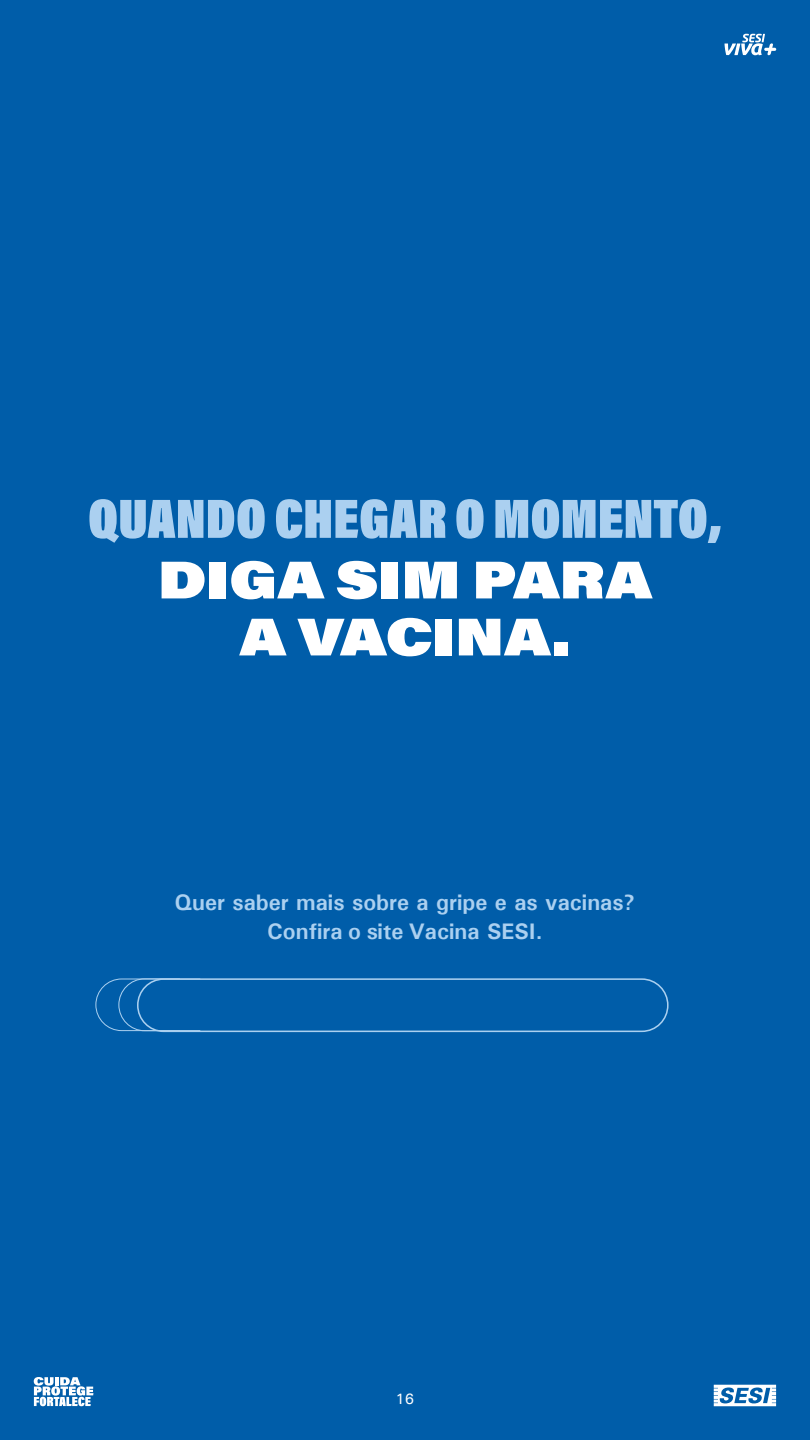
<style>
.page{position:relative;width:810px;height:1440px;background:#005da9}
.page>*{position:absolute;margin:0;border:0;box-sizing:border-box;transform-origin:0 0}
.t1{font:56.25px "Acumin Variable Concept";color:#abd0f0}
.t2{font:52.12px/57px "Acumin Variable Concept";color:#fff;text-align:center}
.t3{font:700 22.5px/29.2px "Univers";color:#abd0f0;text-align:center}
.t4{font:15px "Univers";color:#fff}
</style>
<div class="page">
<svg style="left:34px;top:1377px;width:59px;height:29px"></svg>
<svg style="left:724px;top:34px;width:52px;height:21px"></svg>
<svg style="left:714px;top:1385px;width:62px;height:21px"></svg>
<div style="left:137px;top:978px;width:532px;height:54px;border:2px solid #abd0f0;border-radius:26px"></div>
<svg style="left:95px;top:978px;width:106px;height:54px;background:#0f67af"></svg>
<h1 class="t1" style="left:88px;top:480px;width:636px">QUANDO CHEGAR O MOMENTO,</h1>
<h2 class="t2" style="left:158px;top:550px;width:496px">DIGA SIM PARA<br>A VACINA.</h2>
<p class="t3" style="left:175px;top:887px;width:462px">Quer saber mais sobre a gripe e as vacinas?<br>Confira o site Vacina SESI.</p>
<p class="t4" style="left:396px;top:1389px;width:20px">16</p>
</div>
